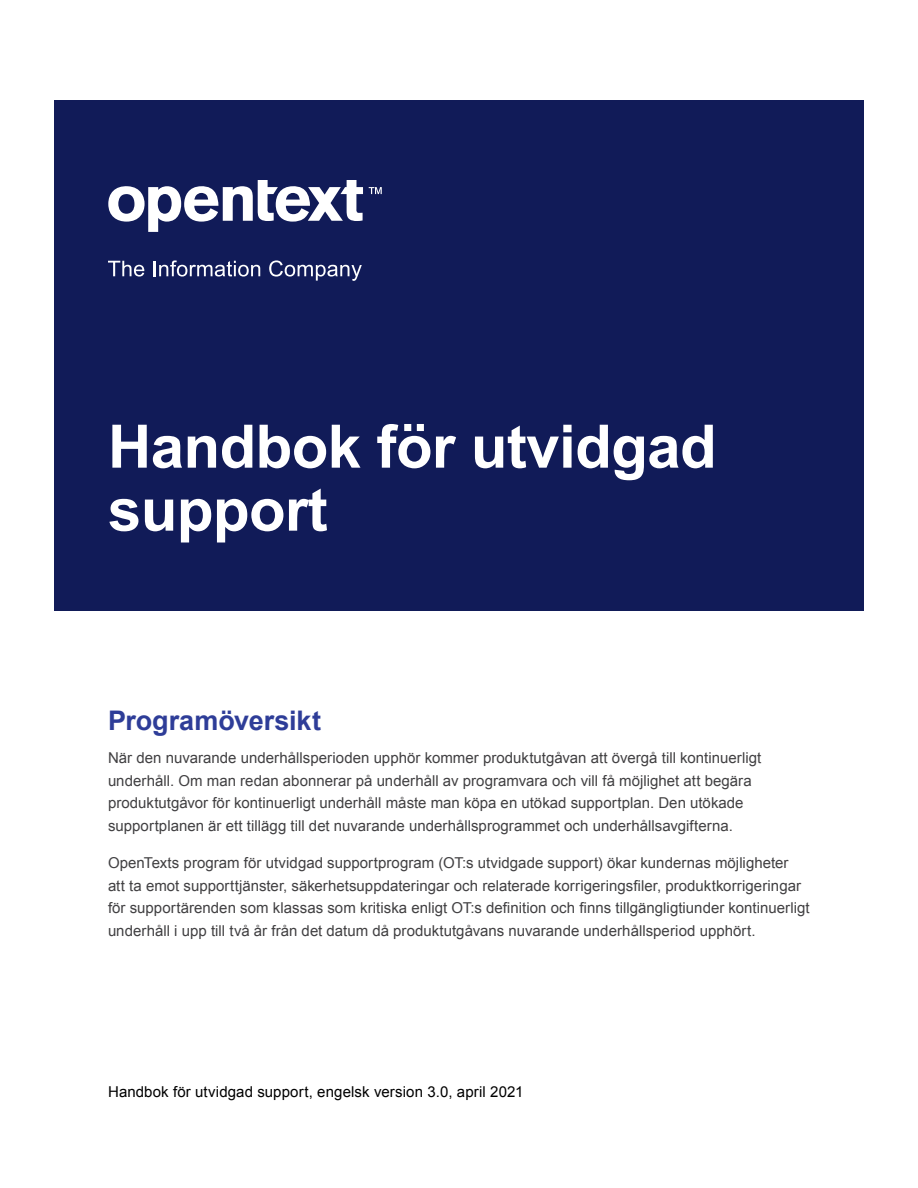
<style>
.page{position:relative;width:918px;height:1188px;background:#fff}
.page>*{position:absolute;margin:0;border:0;box-sizing:border-box;transform-origin:0 0}
.Title_Page_-_Main_Ti{font:700 60px/63px "Arial";letter-spacing:-.01em;color:#fff}
.Body_-_Subhead1{font:700 27px "Arial";color:#2e3d98}
.t1{font:15px/22.5px "Arial";color:#414042}
.t2{font:15px "Arial";letter-spacing:.01em;color:#000}
</style>
<div class="page">
<div style="left:54px;top:100px;width:810px;height:511px;background:#111b58"></div>
<svg style="left:369px;top:187px;width:13px;height:7px"></svg>
<svg style="left:108px;top:180px;width:255px;height:52px"></svg>
<svg style="left:108px;top:261px;width:36px;height:16px"></svg>
<svg style="left:154px;top:260px;width:106px;height:17px"></svg>
<svg style="left:269px;top:260px;width:93px;height:21px"></svg>
<h1 class="Title_Page_-_Main_Ti" style="left:108px;top:417px;width:610px">Handbok för utvidgad support</h1>
<h2 class="Body_-_Subhead1" style="left:108px;top:703px;width:215px">Programöversikt</h2>
<p class="t1" style="left:108px;top:747px;width:655px">När den nuvarande underhållsperioden upphör kommer produktutgåvan att övergå till kontinuerligt underhåll. Om man redan abonnerar på underhåll av programvara och vill få möjlighet att begära produktutgåvor för kontinuerligt underhåll måste man köpa en utökad supportplan. Den utökade supportplanen är ett tillägg till det nuvarande underhållsprogrammet och underhållsavgifterna.</p>
<p class="t1" style="left:108px;top:852px;width:703px">OpenTexts program för utvidgad supportprogram (OT:s utvidgade support) ökar kundernas möjligheter<br>att ta emot supporttjänster, säkerhetsuppdateringar och relaterade korrigeringsfiler, produktkorrigeringar för supportärenden som klassas som kritiska enligt OT:s definition och finns tillgängligtiunder kontinuerligt underhåll i upp till två år från det datum då produktutgåvans nuvarande underhållsperiod upphört.</p>
<p class="t2" style="left:108px;top:1082px;width:417px">Handbok för utvidgad support, engelsk version 3.0, april 2021</p>
</div>
